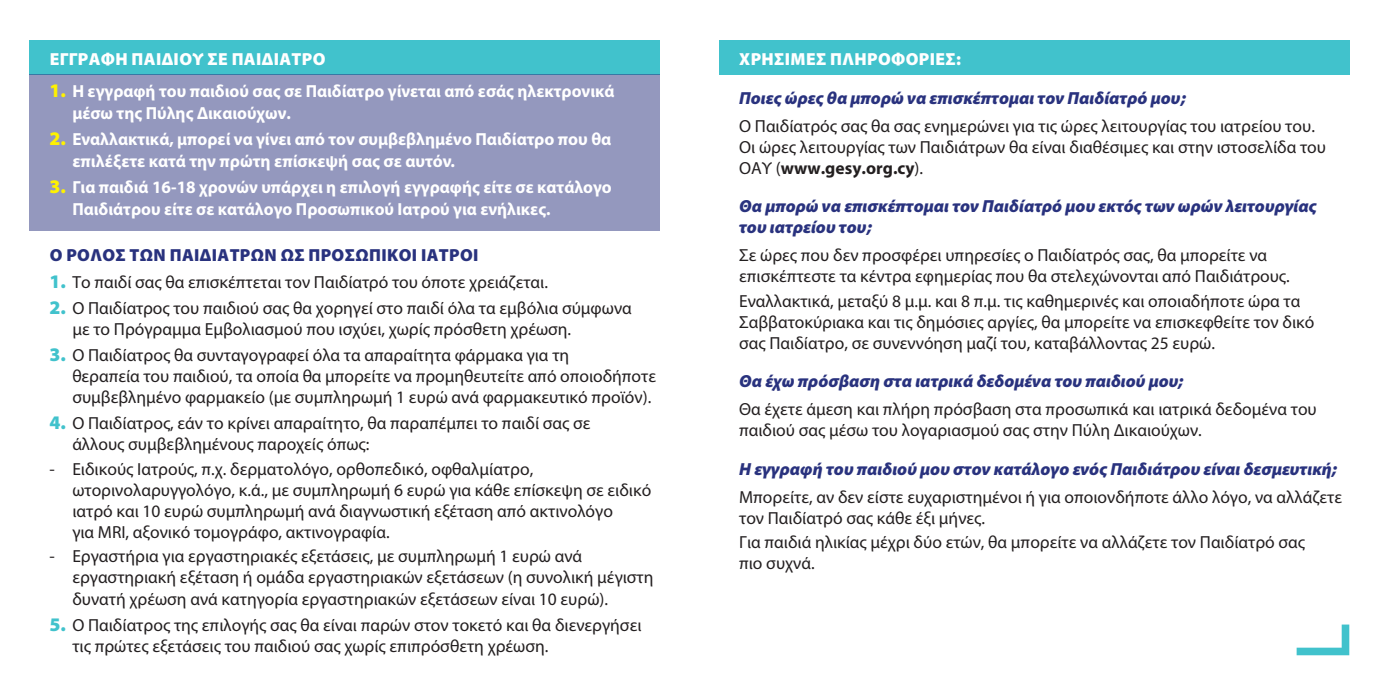
<style>
.page{position:relative;width:1389px;height:695px;background:#fff}
.page>*{position:absolute;margin:0;border:0;box-sizing:border-box;transform-origin:0 0}
.t1{font:17.5px/21px "Myriad Pro";color:#231f20}
.t2{font:700 17.5px/21.9px "Myriad Pro";color:#fff}
.t3{font:italic 900 17.5px/21px "Myriad Pro";color:#29327e}
.t4{font:900 17.5px "Myriad Pro";letter-spacing:.02em;color:#fff}
.t5{font:900 17.5px "Myriad Pro";letter-spacing:.02em;color:#29327e}
.s1{font-weight:900;font-size:19.25px;color:#fff200}
.s2{font-weight:900;font-size:19.25px;color:#41c2cc}
.s3{font-weight:700}
</style>
<div class="page">
<div style="left:719px;top:40px;width:630px;height:34px;background:#41c2cc"></div>
<div style="left:30px;top:40px;width:630px;height:34px;background:#41c2cc"></div>
<div style="left:30px;top:74px;width:630px;height:157px;background:#9498be"></div>
<svg style="left:1297px;top:624px;width:52px;height:31px"></svg>
<p class="t4" style="left:50px;top:47px;width:277px">Εγγραφή παιδιού σε Παιδίατρο</p>
<p class="t2" style="left:72px;top:79px;width:544px;text-indent:-23px"><span class="s1">1.</span> Η εγγραφή του παιδιού σας σε Παιδίατρο γίνεται από εσάς ηλεκτρονικά μέσω της Πύλης Δικαιούχων.</p>
<p class="t2" style="left:72px;top:127px;width:541px;text-indent:-23px"><span class="s1">2.</span> Εναλλακτικά, μπορεί να γίνει από τον συμβεβλημένο Παιδίατρο που θα επιλέξετε κατά την πρώτη επίσκεψή σας σε αυτόν.</p>
<p class="t2" style="left:72px;top:175px;width:541px;text-indent:-23px"><span class="s1">3.</span> Για παιδιά 16-18 χρονών υπάρχει η επιλογή εγγραφής είτε σε κατάλογο<br>Παιδιάτρου είτε σε κατάλογο Προσωπικού Ιατρού για ενήλικες.</p>
<p class="t5" style="left:50px;top:243px;width:428px">Ο ρόλος των Παιδιάτρων ως Προσωπικοί Ιατροί</p>
<p class="t1" style="left:50px;top:271px;width:500px"><span class="s2">1.</span> Το παιδί σας θα επισκέπτεται τον Παιδίατρό του όποτε χρειάζεται.</p>
<p class="t1" style="left:72px;top:297px;width:561px;text-indent:-23px"><span class="s2">2.</span> Ο Παιδίατρος του παιδιού σας θα χορηγεί στο παιδί όλα τα εμβόλια σύμφωνα με το Πρόγραμμα Εμβολιασμού που ισχύει, χωρίς πρόσθετη χρέωση.</p>
<p class="t1" style="left:72px;top:344px;width:585px;text-indent:-23px"><span class="s2">3.</span> Ο Παιδίατρος θα συνταγογραφεί όλα τα απαραίτητα φάρμακα για τη<br>θεραπεία του παιδιού, τα οποία θα μπορείτε να προμηθευτείτε από οποιοδήποτε συμβεβλημένο φαρμακείο (με συμπληρωμή 1 ευρώ ανά φαρμακευτικό προϊόν).</p>
<p class="t1" style="left:72px;top:412px;width:520px;text-indent:-23px"><span class="s2">4.</span> Ο Παιδίατρος, εάν το κρίνει απαραίτητο, θα παραπέμπει το παιδί σας σε άλλους συμβεβλημένους παροχείς όπως:</p>
<p class="t1" style="left:72px;top:458px;width:580px;text-indent:-23px">- Ειδικούς Ιατρούς, π.χ. δερματολόγο, ορθοπεδικό, οφθαλμίατρο, ωτορινολαρυγγολόγο, κ.ά., με συμπληρωμή 6 ευρώ για κάθε επίσκεψη σε ειδικό ιατρό και 10 ευρώ συμπληρωμή ανά διαγνωστική εξέταση από ακτινολόγο<br>για MRI, αξονικό τομογράφο, ακτινογραφία.</p>
<p class="t1" style="left:72px;top:545px;width:583px;text-indent:-23px">- Εργαστήρια για εργαστηριακές εξετάσεις, με συμπληρωμή 1 ευρώ ανά εργαστηριακή εξέταση ή ομάδα εργαστηριακών εξετάσεων (η συνολική μέγιστη δυνατή χρέωση ανά κατηγορία εργαστηριακών εξετάσεων είναι 10 ευρώ).</p>
<p class="t1" style="left:72px;top:614px;width:571px;text-indent:-23px"><span class="s2">5.</span> Ο Παιδίατρος της επιλογής σας θα είναι παρών στον τοκετό και θα διενεργήσει τις πρώτες εξετάσεις του παιδιού σας χωρίς επιπρόσθετη χρέωση.</p>
<p class="t4" style="left:739px;top:47px;width:223px">Χρήσιμες πληροφορίες:</p>
<p class="t3" style="left:739px;top:86px;width:449px">Ποιες ώρες θα μπορώ να επισκέπτομαι τον Παιδίατρό μου;</p>
<p class="t1" style="left:739px;top:115px;width:588px">Ο Παιδίατρός σας θα σας ενημερώνει για τις ώρες λειτουργίας του ιατρείου του.<br>Οι ώρες λειτουργίας των Παιδιάτρων θα είναι διαθέσιμες και στην ιστοσελίδα του<br>ΟΑΥ (<span class="s3">www.gesy.org.cy</span>).</p>
<p class="t3" style="left:739px;top:195px;width:579px">Θα μπορώ να επισκέπτομαι τον Παιδίατρό μου εκτός των ωρών λειτουργίας του ιατρείου του;</p>
<p class="t1" style="left:739px;top:244px;width:552px">Σε ώρες που δεν προσφέρει υπηρεσίες ο Παιδίατρός σας, θα μπορείτε να επισκέπτεστε τα κέντρα εφημερίας που θα στελεχώνονται από Παιδιάτρους.</p>
<p class="t1" style="left:739px;top:290px;width:577px">Εναλλακτικά, μεταξύ 8 μ.μ. και 8 π.μ. τις καθημερινές και οποιαδήποτε ώρα τα<br>Σαββατοκύριακα και τις δημόσιες αργίες, θα μπορείτε να επισκεφθείτε τον δικό σας Παιδίατρο, σε συνεννόηση μαζί του, καταβάλλοντας 25 ευρώ.</p>
<p class="t3" style="left:739px;top:370px;width:446px">Θα έχω πρόσβαση στα ιατρικά δεδομένα του παιδιού μου;</p>
<p class="t1" style="left:739px;top:398px;width:579px">Θα έχετε άμεση και πλήρη πρόσβαση στα προσωπικά και ιατρικά δεδομένα του παιδιού σας μέσω του λογαριασμού σας στην Πύλη Δικαιούχων.</p>
<p class="t3" style="left:739px;top:457px;width:599px">Η εγγραφή του παιδιού μου στον κατάλογο ενός Παιδιάτρου είναι δεσμευτική;</p>
<p class="t1" style="left:739px;top:486px;width:605px">Μπορείτε, αν δεν είστε ευχαριστημένοι ή για οποιονδήποτε άλλο λόγο, να αλλάζετε τον Παιδίατρό σας κάθε έξι μήνες.</p>
<p class="t1" style="left:739px;top:531px;width:567px">Για παιδιά ηλικίας μέχρι δύο ετών, θα μπορείτε να αλλάζετε τον Παιδίατρό σας πιο συχνά.</p>
</div>
